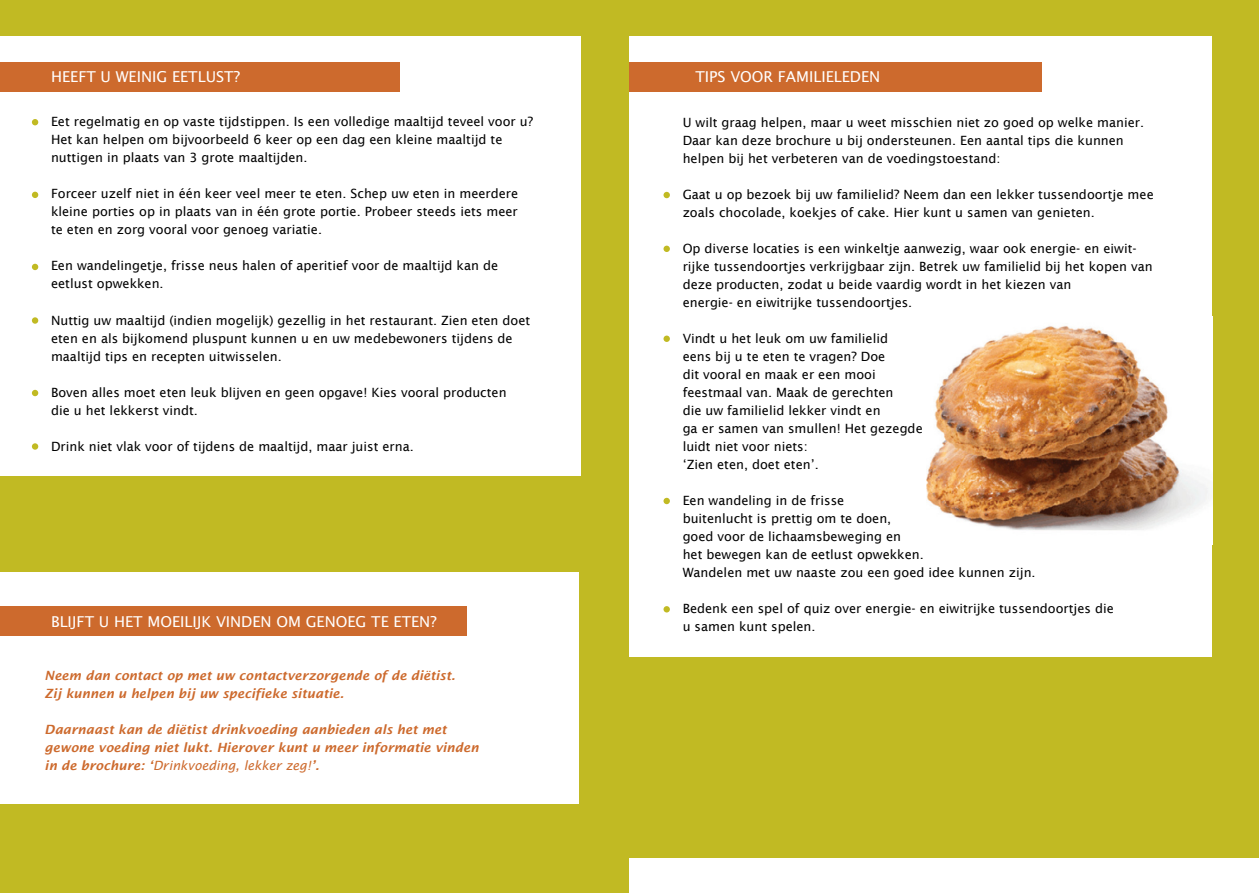
<style>
.page{position:relative;width:1259px;height:893px;background:#fff}
.page>*{position:absolute;margin:0;border:0;box-sizing:border-box;transform-origin:0 0}
.t1{font:15px "Lucida Sans";color:#fff}
.t2{font:12.75px/18px "Lucida Sans";color:#000}
.t3{font:italic 600 12.75px/18px "Lucida Sans";color:#cd6a2d}
.s1{font-weight:400}
</style>
<div class="page">
<div style="left:0;top:0;width:629px;height:893px;background:#c1ba23"></div>
<div style="left:629px;top:0;width:630px;height:893px;background:#c1ba23"></div>
<div style="left:0;top:36px;width:580px;height:440px;background:#fff"></div>
<div style="left:0;top:572px;width:578px;height:232px;background:#fff"></div>
<div style="left:629px;top:36px;width:583px;height:620px;background:#fff"></div>
<div style="left:0;top:62px;width:399px;height:29px;background:#cd6a2d"></div>
<div style="left:629px;top:62px;width:412px;height:29px;background:#cd6a2d"></div>
<div style="left:663px;top:192px;width:7px;height:6px;background:#c1ba23;border-radius:50%"></div>
<div style="left:663px;top:246px;width:7px;height:6px;background:#c1ba23;border-radius:50%"></div>
<div style="left:663px;top:336px;width:7px;height:6px;background:#c1ba23;border-radius:50%"></div>
<div style="left:663px;top:498px;width:7px;height:6px;background:#c1ba23;border-radius:50%"></div>
<div style="left:663px;top:606px;width:7px;height:6px;background:#c1ba23;border-radius:50%"></div>
<svg style="left:32px;top:119px;width:6px;height:6px"></svg>
<svg style="left:32px;top:192px;width:6px;height:6px"></svg>
<svg style="left:32px;top:264px;width:6px;height:6px"></svg>
<div style="left:32px;top:317px;width:6px;height:7px;background:#c1ba23;border-radius:50%"></div>
<svg style="left:32px;top:390px;width:6px;height:6px"></svg>
<div style="left:32px;top:443px;width:6px;height:7px;background:#c1ba23;border-radius:50%"></div>
<div style="left:0;top:606px;width:466px;height:30px;background:#cd6a2d"></div>
<div style="left:629px;top:859px;width:630px;height:34px;background:#fff"></div>
<img style="left:926px;top:326px;width:286px;height:204px">
<p class="t1" style="left:51px;top:68px;width:190px">HEEFT U WEINIG EETLUST?</p>
<p class="t1" style="left:695px;top:68px;width:186px">TIPS VOOR FAMILIELEDEN</p>
<p class="t2" style="left:682px;top:113px;width:463px">U wilt graag helpen, maar u weet misschien niet zo goed op welke manier.<br>Daar kan deze brochure u bij ondersteunen. Een aantal tips die kunnen helpen bij het verbeteren van de voedingstoestand:</p>
<p class="t2" style="left:682px;top:185px;width:472px">Gaat u op bezoek bij uw familielid? Neem dan een lekker tussendoortje mee zoals chocolade, koekjes of cake. Hier kunt u samen van genieten.</p>
<p class="t2" style="left:682px;top:239px;width:471px">Op diverse locaties is een winkeltje aanwezig, waar ook energie- en eiwit&shy;rijke tussendoortjes verkrijgbaar zijn. Betrek uw familielid bij het kopen van deze producten, zodat u beide vaardig wordt in het kiezen van<br>energie- en eiwitrijke tussendoortjes.</p>
<p class="t2" style="left:682px;top:329px;width:242px">Vindt u het leuk om uw familielid<br>eens bij u te eten te vragen? Doe<br>dit vooral en maak er een mooi feestmaal van. Maak de gerechten<br>die uw familielid lekker vindt en<br>ga er samen van smullen! Het gezegde luidt niet voor niets:<br>‘Zien eten, doet eten’.</p>
<p class="t2" style="left:682px;top:491px;width:354px">Een wandeling in de frisse<br>buitenlucht is prettig om te doen,<br>goed voor de lichaamsbeweging en<br>het bewegen kan de eetlust opwekken.<br>Wandelen met uw naaste zou een goed idee kunnen zijn.</p>
<p class="t2" style="left:682px;top:599px;width:433px">Bedenk een spel of quiz over energie- en eiwitrijke tussendoortjes die u samen kunt spelen.</p>
<p class="t2" style="left:51px;top:113px;width:483px">Eet regelmatig en op vaste tijdstippen. Is een volledige maaltijd teveel voor u?<br>Het kan helpen om bijvoorbeeld 6 keer op een dag een kleine maaltijd te nuttigen in plaats van 3 grote maaltijden.</p>
<p class="t2" style="left:51px;top:185px;width:469px;text-align:justify">Forceer uzelf niet in één keer veel meer te eten. Schep uw eten in meerdere kleine porties op in plaats van in één grote portie. Probeer steeds iets meer te eten en zorg vooral voor genoeg variatie.</p>
<p class="t2" style="left:51px;top:257px;width:449px">Een wandelingetje, frisse neus halen of aperitief voor de maaltijd kan de eetlust opwekken.</p>
<p class="t2" style="left:51px;top:311px;width:481px">Nuttig uw maaltijd (indien mogelijk) gezellig in het restaurant. Zien eten doet eten en als bijkomend pluspunt kunnen u en uw medebewoners tijdens de maaltijd tips en recepten uitwisselen.</p>
<p class="t2" style="left:51px;top:383px;width:457px">Boven alles moet eten leuk blijven en geen opgave! Kies vooral producten die u het lekkerst vindt.</p>
<p class="t2" style="left:51px;top:437px;width:364px">Drink niet vlak voor of tijdens de maaltijd, maar juist erna.</p>
<p class="t1" style="left:51px;top:613px;width:387px">BLIJFT U HET MOEILIJK VINDEN OM GENOEG TE ETEN?</p>
<p class="t3" style="left:45px;top:666px;width:412px">Neem dan contact op met uw contactverzorgende of de diëtist.<br>Zij kunnen u helpen bij uw specifieke situatie.</p>
<p class="t3" style="left:45px;top:720px;width:435px">Daarnaast kan de diëtist drinkvoeding aanbieden als het met gewone voeding niet lukt. Hierover kunt u meer informatie vinden in de brochure: ‘<span class="s1">Drinkvoeding, lekker zeg!</span>’.</p>
</div>
